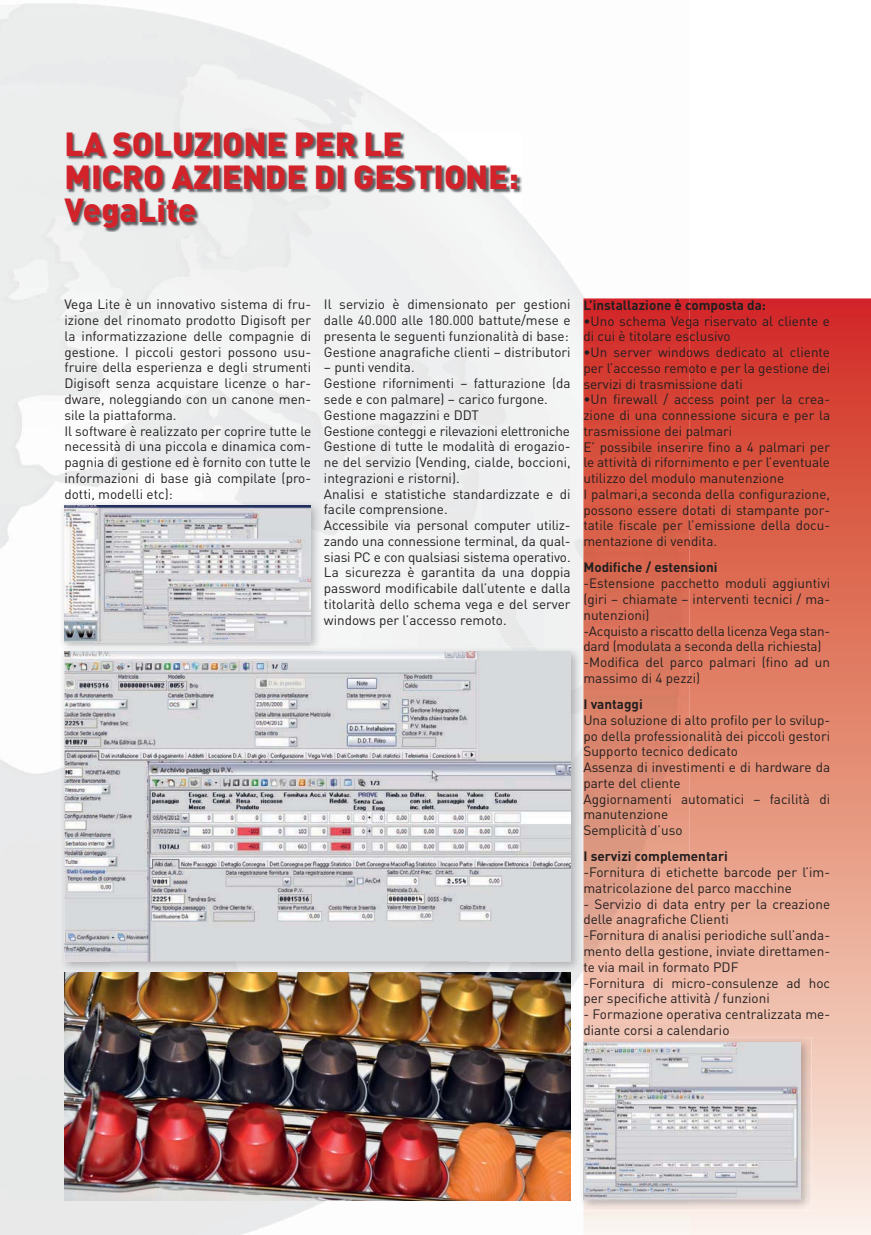
<style>
.page{position:relative;width:871px;height:1235px;background:#fff}
.page>*{position:absolute;margin:0;border:0;box-sizing:border-box;transform-origin:0 0}
.t1{font:900 33px/33px "DIN";color:#d2232a}
.t2{font:13.5px/15.8px "DIN";color:#231f20}
.t3{font:700 13.5px "DIN";color:#231f20}
</style>
<div class="page">
<img style="left:532px;top:697px;width:51px;height:504px">
<img style="left:105px;top:1200px;width:427px;height:34px">
<svg style="left:689px;top:298px;width:182px;height:936px"></svg>
<img style="left:583px;top:298px;width:106px;height:936px">
<img style="left:65px;top:133px;width:456px;height:99px">
<img style="left:64px;top:505px;width:247px;height:138px">
<img style="left:322px;top:646px;width:260px;height:46px">
<img style="left:530px;top:692px;width:52px;height:280px">
<img style="left:64px;top:651px;width:506px;height:310px">
<img style="left:64px;top:651px;width:258px;height:2px">
<img style="left:578px;top:1037px;width:233px;height:173px">
<img style="left:583px;top:1042px;width:217px;height:158px">
<img style="left:64px;top:972px;width:506px;height:228px">
<h1 class="t1" style="left:64px;top:128px;width:456px">LA SOLUZIONE PER LE<br>MICRO AZIENDE DI GESTIONE:<br>VegaLite</h1>
<p class="t2" style="left:64px;top:298px;width:248px">Vega Lite è un innovativo sistema di fru&shy;izione del rinomato prodotto Digisoft per la informatizzazione delle compagnie di gestione. I piccoli gestori possono usu&shy;fruire della esperienza e degli strumenti Digisoft senza acquistare licenze o har&shy;dware, noleggiando con un canone men&shy;sile la piattaforma.<br>Il software è realizzato per coprire tutte le necessità di una piccola e dinamica com&shy;pagnia di gestione ed è fornito con tutte le informazioni di base già compilate (pro&shy;dotti, modelli etc):</p>
<p class="t3" style="left:583px;top:300px;width:184px">L’installazione è composta da:</p>
<p class="t2" style="left:324px;top:298px;width:248px">Il servizio è dimensionato per gestioni dalle 40.000 alle 180.000 battute/mese e presenta le seguenti funzionalità di base:<br>Gestione anagrafiche clienti – distributori</p>
<p class="t2" style="left:324px;top:361px;width:248px">– punti vendita.<br>Gestione rifornimenti – fatturazione (da sede e con palmare) – carico furgone.<br>Gestione magazzini e DDT<br>Gestione conteggi e rilevazioni elettroniche Gestione di tutte le modalità di erogazio&shy;ne del servizio (Vending, cialde, boccioni, integrazioni e ristorni).<br>Analisi e statistiche standardizzate e di facile comprensione.<br>Accessibile via personal computer utiliz&shy;zando una connessione terminal, da qual&shy;siasi PC e con qualsiasi sistema operativo.<br>La sicurezza è garantita da una doppia password modificabile dall’utente e dalla titolarità dello schema vega e del server windows per l’accesso remoto.</p>
<p class="t2" style="left:583px;top:314px;width:248px">•Uno schema Vega riservato al cliente e di cui è titolare esclusivo</p>
<p class="t2" style="left:583px;top:346px;width:248px;text-align:justify">•Un server windows dedicato al cliente per l’accesso remoto e per la gestione dei servizi di trasmissione dati</p>
<p class="t2" style="left:583px;top:393px;width:248px">•Un firewall / access point per la crea&shy;zione di una connessione sicura e per la trasmissione dei palmari<br>E’ possibile inserire fino a 4 palmari per le attività di rifornimento e per l’eventuale utilizzo del modulo manutenzione<br>I palmari,a seconda della configurazione, possono essere dotati di stampante por&shy;tatile fiscale per l’emissione della docu&shy;mentazione di vendita.</p>
<p class="t3" style="left:583px;top:563px;width:136px">Modifiche / estensioni</p>
<p class="t2" style="left:583px;top:577px;width:248px">-Estensione pacchetto moduli aggiuntivi (giri – chiamate – interventi tecnici / ma&shy;nutenzioni)<br>-Acquisto a riscatto della licenza Vega stan&shy;dard (modulata a seconda della richiesta) -Modifica del parco palmari (fino ad un massimo di 4 pezzi)</p>
<p class="t3" style="left:583px;top:699px;width:61px">I vantaggi</p>
<p class="t2" style="left:583px;top:713px;width:248px">Una soluzione di alto profilo per lo svilup&shy;po della professionalità dei piccoli gestori<br>Supporto tecnico dedicato<br>Assenza di investimenti e di hardware da parte del cliente<br>Aggiornamenti automatici – facilità di manutenzione<br>Semplicità d’uso</p>
<p class="t3" style="left:583px;top:851px;width:146px">I servizi complementari</p>
<p class="t2" style="left:583px;top:866px;width:248px">-Fornitura di etichette barcode per l’im&shy;matricolazione del parco macchine</p>
<p class="t2" style="left:583px;top:897px;width:248px">- Servizio di data entry per la creazione delle anagrafiche Clienti<br>-Fornitura di analisi periodiche sull’anda&shy;mento della gestione, inviate direttamen&shy;te via mail in formato PDF<br>-Fornitura di micro-consulenze ad hoc per specifiche attività / funzioni</p>
<p class="t2" style="left:583px;top:1007px;width:248px">- Formazione operativa centralizzata me&shy;diante corsi a calendario</p>
</div>
